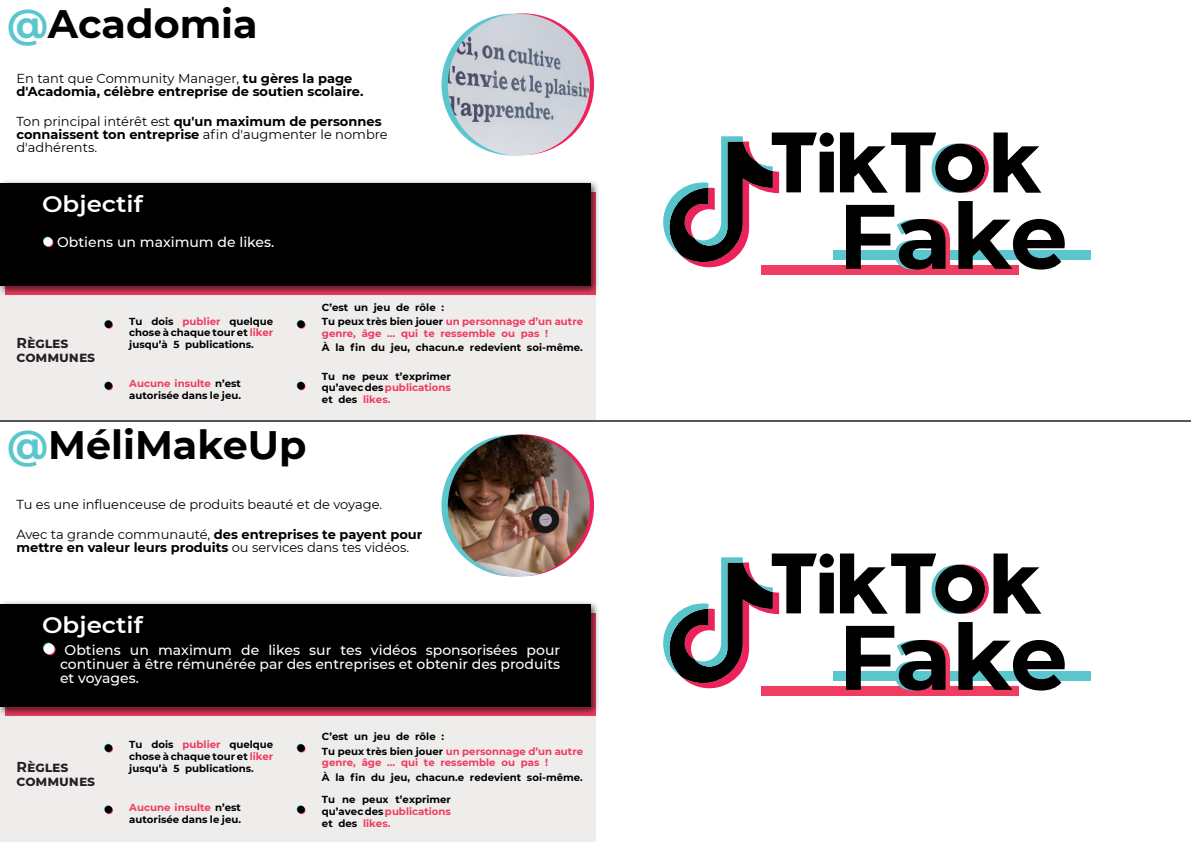
<style>
.page{position:relative;width:1191px;height:842px;background:#fff}
.page>*{position:absolute;margin:0;border:0;box-sizing:border-box;transform-origin:0 0}
.t1{font:700 91.3px "Montserrat";letter-spacing:-.015em;color:#000001}
.t2{font:700 39.7px "Montserrat";color:#000001}
.t3{font:600 22.3px "Montserrat";color:#fff;scale:1.1 1}
.t4{font:700 14.3px/14px "Montserrat";letter-spacing:-.005em;color:#231f20}
.t5{font:500 14px/14px "Montserrat";color:#fff;text-align:justify}
.t6{font:700 13px/13px "Montserrat";color:#000001}
.t7{font:13px/13px "Montserrat";color:#000001}
.t8{font:700 10.2px/11.6px "Montserrat";color:#000001}
.t9{font:700 10.2px "Montserrat";color:#ee3b5f}
.s1{color:#5bc6ce}
.s2{font-weight:400}
.s3{font-weight:700}
.s4{color:#ee3b5f}
</style>
<div class="page">
<div style="left:0;top:236px;width:595px;height:185px;background:#eeedeb"></div>
<div style="left:0;top:657px;width:595px;height:185px;background:#eeedeb"></div>
<div style="left:298px;top:321px;width:7px;height:8px;background:#d03554;border-radius:50%"></div>
<div style="left:297px;top:320px;width:8px;height:8px;background:#000001;border-radius:50%"></div>
<div style="left:104px;top:320px;width:8px;height:7px;background:#4b9ba2;border-radius:50%"></div>
<svg style="left:105px;top:321px;width:8px;height:8px"></svg>
<div style="left:105px;top:320px;width:7px;height:8px;background:#000001;border-radius:50%"></div>
<div style="left:297px;top:381px;width:7px;height:8px;background:#4fa1a8;border-radius:50%"></div>
<div style="left:297px;top:382px;width:8px;height:8px;background:#000001;border-radius:50%"></div>
<svg style="left:104px;top:381px;width:8px;height:8px"></svg>
<div style="left:105px;top:383px;width:8px;height:7px;background:#cd3452;border-radius:50%"></div>
<div style="left:105px;top:382px;width:7px;height:8px;background:#000001;border-radius:50%"></div>
<div style="left:297px;top:744px;width:8px;height:8px;background:#000001;border-radius:50%"></div>
<div style="left:104px;top:744px;width:8px;height:7px;background:#3c8489;border-radius:50%"></div>
<div style="left:105px;top:745px;width:8px;height:7px;background:#9b273f;border-radius:50%"></div>
<div style="left:105px;top:744px;width:7px;height:8px;background:#000001;border-radius:50%"></div>
<div style="left:297px;top:805px;width:7px;height:8px;background:#40898f;border-radius:50%"></div>
<div style="left:298px;top:806px;width:7px;height:8px;background:#93253b;border-radius:50%"></div>
<div style="left:297px;top:806px;width:8px;height:7px;background:#000001;border-radius:50%"></div>
<svg style="left:105px;top:806px;width:8px;height:8px"></svg>
<div style="left:105px;top:806px;width:7px;height:7px;background:#000001;border-radius:50%"></div>
<div style="left:833px;top:671px;width:258px;height:10px;background:#5bc6ce"></div>
<div style="left:761px;top:686px;width:258px;height:9px;background:#ee3d60"></div>
<svg style="left:663px;top:553px;width:378px;height:137px"></svg>
<img style="left:0;top:602px;width:599px;height:115px">
<div style="left:0;top:604px;width:590px;height:103px;background:#000001"></div>
<div style="left:43px;top:643px;width:11px;height:10px;background:#76cfd6;border-radius:50%"></div>
<svg style="left:45px;top:644px;width:11px;height:11px"></svg>
<div style="left:44px;top:643px;width:10px;height:11px;background:#fff;border-radius:50%"></div>
<svg style="left:441px;top:435px;width:142px;height:141px"></svg>
<svg style="left:452px;top:434px;width:142px;height:142px"></svg>
<img style="left:448px;top:435px;width:142px;height:142px;border-radius:50%">
<div style="left:833px;top:251px;width:258px;height:9px;background:#5bc6ce"></div>
<div style="left:761px;top:265px;width:258px;height:9px;background:#ee3d60"></div>
<svg style="left:663px;top:133px;width:378px;height:137px"></svg>
<img style="left:0;top:181px;width:599px;height:115px">
<div style="left:0;top:183px;width:590px;height:103px;background:#000001"></div>
<div style="left:44px;top:237px;width:9px;height:9px;background:#fff;border-radius:50%"></div>
<svg style="left:441px;top:14px;width:142px;height:141px"></svg>
<svg style="left:452px;top:13px;width:142px;height:142px"></svg>
<img style="left:448px;top:14px;width:142px;height:142px;border-radius:50%">
<hr style="left:0;top:420px;width:1191px;height:1px;background:#231f20">
<h2 class="t2" style="left:7px;top:-1px;width:252px"><span class="s1">@</span>Acadomia</h2>
<p class="t6" style="left:16px;top:71px;width:348px"><span class="s2">En tant que Community Manager,</span> tu gères la page d'Acadomia, célèbre entreprise de soutien scolaire.</p>
<p class="t7" style="left:16px;top:114px;width:373px">Ton principal intérêt est <span class="s3">qu'un maximum de personnes connaissent ton entreprise</span> afin d'augmenter le nombre d'adhérents.</p>
<h3 class="t3" style="left:42px;top:190px;width:93px">Objectif</h3>
<h3 class="t5" style="left:57px;top:235px;width:219px">Obtiens un maximum de likes.</h3>
<h3 class="t4" style="left:17px;top:336px;width:80px">Règles communes</h3>
<p class="t8" style="left:129px;top:315px;width:146px;text-align:justify">Tu dois <span class="s4">publier</span> quelque chose à chaque tour et <span class="s4">liker </span>jusqu’à 5 publications.</p>
<p class="t8" style="left:129px;top:378px;width:113px"><span class="s4">Aucune insulte</span> n’est autorisée dans le jeu.</p>
<h2 class="t2" style="left:7px;top:420px;width:301px"><span class="s1">@</span>MéliMakeUp</h2>
<p class="t8" style="left:322px;top:300px;width:263px;line-height:14.4px">C’est un jeu de rôle :<br>Tu peux très bien jouer <span class="s4">un personnage d’un autre</span></p>
<p class="t9" style="left:322px;top:327px;width:228px">genre, âge … qui te ressemble ou pas !</p>
<p class="t8" style="left:322px;top:342px;width:262px">À la fin du jeu, chacun.e redevient soi-même.</p>
<p class="t8" style="left:322px;top:370px;width:130px;text-align:justify">Tu ne peux t’exprimer qu’avecdes<span class="s4">publications </span>et des <span class="s4">likes.</span></p>
<p class="t7" style="left:16px;top:498px;width:367px">Tu es une influenceuse de produits beauté et de voyage.</p>
<p class="t6" style="left:16px;top:528px;width:407px"><span class="s2">Avec ta grande communauté,</span> des entreprises te payent pour mettre en valeur leurs produits <span class="s2">ou services dans tes vidéos.</span></p>
<h3 class="t3" style="left:42px;top:611px;width:93px">Objectif</h3>
<h3 class="t5" style="left:60px;top:643px;width:502px;text-indent:5px">Obtiens un maximum de likes sur tes vidéos sponsorisées pour continuer à être rémunérée par des entreprises et obtenir des produits et voyages.</h3>
<h3 class="t4" style="left:17px;top:760px;width:80px">Règles communes</h3>
<p class="t8" style="left:129px;top:739px;width:146px;text-align:justify">Tu dois <span class="s4">publier</span> quelque chose à chaque tour et <span class="s4">liker </span>jusqu’à 5 publications.</p>
<p class="t8" style="left:129px;top:802px;width:113px"><span class="s4">Aucune insulte</span> n’est autorisée dans le jeu.</p>
<p class="t8" style="left:322px;top:729px;width:263px;line-height:14.4px">C’est un jeu de rôle :<br>Tu peux très bien jouer <span class="s4">un personnage d’un autre</span></p>
<p class="t9" style="left:322px;top:756px;width:228px">genre, âge … qui te ressemble ou pas !</p>
<p class="t8" style="left:322px;top:771px;width:262px">À la fin du jeu, chacun.e redevient soi-même.</p>
<p class="t8" style="left:322px;top:794px;width:130px;text-align:justify">Tu ne peux t’exprimer qu’avecdes<span class="s4">publications </span>et des <span class="s4">likes.</span></p>
<h1 class="t1" style="left:838px;top:180px;width:231px">Fake</h1>
<h1 class="t1" style="left:838px;top:601px;width:231px">Fake</h1>
</div>
